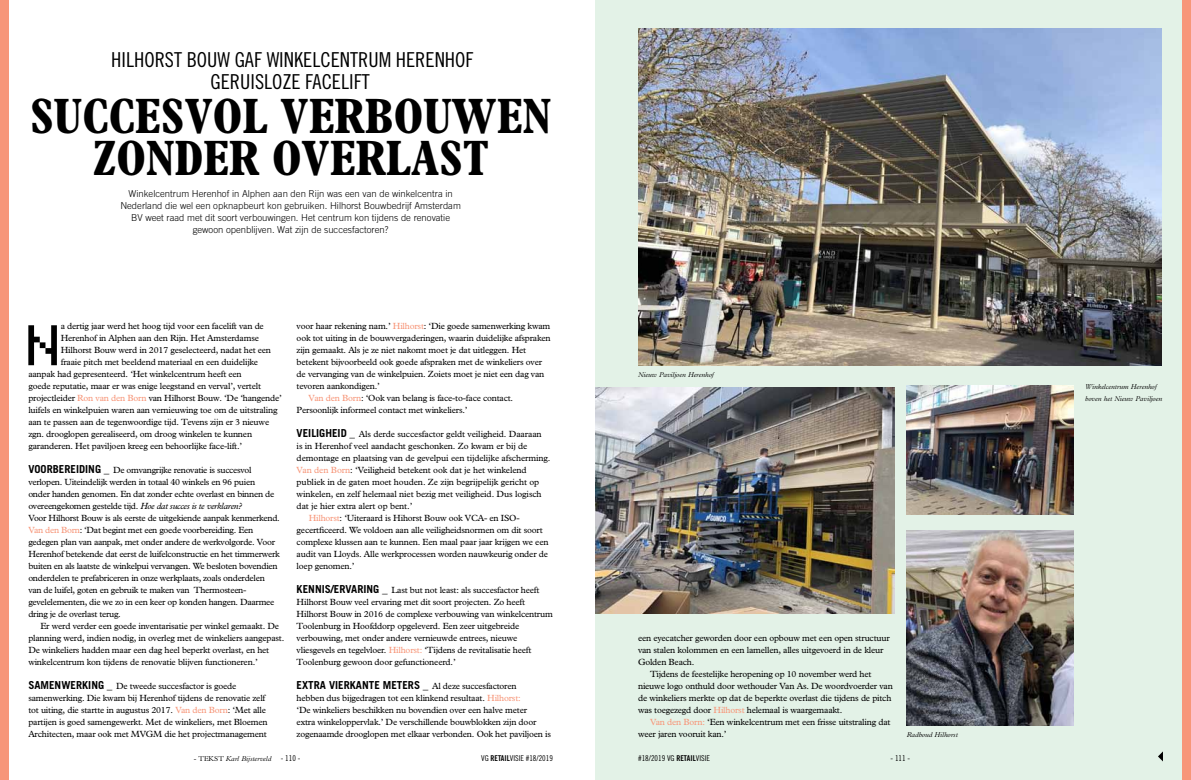
<style>
.page{position:relative;width:1191px;height:780px;background:#fff}
.page>*{position:absolute;margin:0;border:0;box-sizing:border-box;transform-origin:0 0}
.t1{font:91.3px "Pixeltype";color:#000}
.t2{font:700 condensed 49.9px/41.9px "M Plantin";color:#000;text-align:center}
.t3{font:20.6px/22.2px "Trade Gothic Cond Eighteen";color:#000;text-align:center}
.t4{font:700 11px "Trade Gothic";color:#000}
.t5{font:300 9.5px/12px "Trade Gothic";color:#000;text-align:center}
.t6{font:9px/12px "M Plantin";letter-spacing:-.02em;color:#000}
.t7{font:8px "Trade Gothic Cond Eighteen";color:#000}
.t8{font:italic 300 7px/12px "M Plantin";color:#000}
.s1{color:#f79679}
.s2{font-family:"Trade Gothic";font-weight:700;font-size:11px}
.s3{font-family:"Trade Gothic";font-style:italic;font-size:11px}
.s4{font-style:italic}
.s5{font-weight:400;font-style:italic}
.s6{font-family:"M Plantin";font-weight:400;font-size:9px}
.s7{font-style:normal}
.s8{font-family:"Trade Gothic Cond Eighteen";font-weight:400;font-style:normal;font-size:8px}
.s9{font-family:"Trade Gothic Bold Cond Twenty"}
</style>
<div class="page">
<div style="left:0;top:0;width:9px;height:780px;background:#f79679"></div>
<div style="left:595px;top:0;width:590px;height:780px;background:#e3f2e7"></div>
<svg style="left:1158px;top:751px;width:5px;height:10px"></svg>
<img style="left:595px;top:387px;width:299px;height:226px">
<img style="left:638px;top:28px;width:523px;height:337px">
<img style="left:906px;top:385px;width:167px;height:129px">
<div style="left:1182px;top:0;width:9px;height:780px;background:#f79679"></div>
<img style="left:906px;top:530px;width:167px;height:195px">
<h3 class="t3" style="left:111px;top:48px;width:364px">HILHORST BOUW GAF WINKELCENTRUM HERENHOF<br>GERUISLOZE FACELIFT</h3>
<h2 class="t2" style="left:30px;top:95px;width:523px">SUCCESVOL VERBOUWEN<br>ZONDER OVERLAST</h2>
<p class="t5" style="left:120px;top:188px;width:342px">Winkelcentrum Herenhof in Alphen aan den Rijn was een van de winkelcentra in Nederland die wel een opknapbeurt kon gebruiken. Hilhorst Bouwbedrijf Amsterdam BV weet raad met dit soort verbouwingen. Het centrum kon tijdens de renovatie gewoon openblijven. Wat zijn de succesfactoren?</p>
<h1 class="t1" style="left:28px;top:280px;width:36px">N</h1>
<p class="t6" style="left:61px;top:320px;width:205px">a dertig jaar werd het hoog tijd voor een facelift van de</p>
<p class="t6" style="left:61px;top:332px;width:200px">Herenhof in Alphen aan den Rijn. Het Amsterdamse</p>
<p class="t6" style="left:61px;top:344px;width:212px">Hilhorst Bouw werd in 2017 geselecteerd, nadat het een</p>
<p class="t6" style="left:61px;top:356px;width:199px">fraaie pitch met beeldend materiaal en een duidelijke</p>
<p class="t6" style="left:28px;top:368px;width:215px">aanpak had gepresenteerd. ‘Het winkelcentrum heeft een</p>
<p class="t6" style="left:28px;top:380px;width:234px">goede reputatie, maar er was enige leegstand en verval’, vertelt</p>
<p class="t6" style="left:28px;top:392px;width:255px">projectleider <span class="s1">Ron van den Born</span> van Hilhorst Bouw. ‘De ‘hangende’</p>
<p class="t6" style="left:28px;top:404px;width:251px">luifels en winkelpuien waren aan vernieuwing toe om de uitstraling</p>
<p class="t6" style="left:28px;top:416px;width:242px">aan te passen aan de tegenwoordige tijd. Tevens zijn er 3 nieuwe</p>
<p class="t6" style="left:28px;top:428px;width:225px">zgn. drooglopen gerealiseerd, om droog winkelen te kunnen</p>
<p class="t6" style="left:28px;top:440px;width:215px">garanderen. Het paviljoen kreeg een behoorlijke face-lift.’</p>
<p class="t6" style="left:28px;top:464px;width:253px"><span class="s2">VOORBEREIDING</span> <span class="s3">_</span> De omvangrijke renovatie is succesvol verlopen. Uiteindelijk werden in totaal 40 winkels en 96 puien<br>onder handen genomen. En dat zonder echte overlast en binnen de overeengekomen gestelde tijd. <span class="s4">Hoe dat succes is te verklaren?<br></span>Voor Hilhorst Bouw is als eerste de uitgekiende aanpak kenmerkend.<br><span class="s1">Van den Born</span>: ‘Dat begint met een goede voorbereiding. Een gedegen plan van aanpak, met onder andere de werkvolgorde. Voor Herenhof betekende dat eerst de luifelconstructie en het timmerwerk buiten en als laatste de winkelpui vervangen. We besloten bovendien onderdelen te prefabriceren in onze werkplaats, zoals onderdelen van de luifel, goten en gebruik te maken van Thermosteen&shy;gevelelementen, die we zo in een keer op konden hangen. Daarmee dring je de overlast terug.</p>
<p class="t6" style="left:28px;top:620px;width:257px;text-indent:12px">Er werd verder een goede inventarisatie per winkel gemaakt. De planning werd, indien nodig, in overleg met de winkeliers aangepast.<br>De winkeliers hadden maar een dag heel beperkt overlast, en het winkelcentrum kon tijdens de renovatie blijven functioneren.’</p>
<p class="t6" style="left:28px;top:680px;width:241px"><span class="s2">SAMENWERKING</span> <span class="s3">_</span> De tweede succesfactor is goede samenwerking. Die kwam bij Herenhof tijdens de renovatie zelf tot uiting, die startte in augustus 2017. <span class="s1">Van den Born</span>: ‘Met alle partijen is goed samengewerkt. Met de winkeliers, met Bloemen Architecten, maar ook met MVGM die het projectmanagement</p>
<p class="t6" style="left:297px;top:320px;width:255px">voor haar rekening nam.’ <span class="s1">Hilhorst</span>: ‘Die goede samenwerking kwam</p>
<p class="t6" style="left:297px;top:332px;width:255px">ook tot uiting in de bouwvergaderingen, waarin duidelijke afspraken</p>
<p class="t6" style="left:297px;top:344px;width:231px">zijn gemaakt. Als je ze niet nakomt moet je dat uitleggen. Het</p>
<p class="t6" style="left:297px;top:356px;width:247px">betekent bijvoorbeeld ook goede afspraken met de winkeliers over</p>
<p class="t6" style="left:297px;top:368px;width:249px">de vervanging van de winkelpuien. Zoiets moet je niet een dag van</p>
<p class="t6" style="left:297px;top:380px;width:85px">tevoren aankondigen.’</p>
<p class="t6" style="left:309px;top:392px;width:206px"><span class="s1">Van den Born</span>: ‘Ook van belang is face-to-face contact.</p>
<p class="t6" style="left:297px;top:404px;width:172px">Persoonlijk informeel contact met winkeliers.’</p>
<p class="t6" style="left:297px;top:428px;width:246px"><span class="s2">VEILIGHEID</span> <span class="s3">_</span> Als derde succesfactor geldt veiligheid. Daaraan</p>
<p class="t6" style="left:297px;top:440px;width:232px">is in Herenhof veel aandacht geschonken. Zo kwam er bij de</p>
<p class="t6" style="left:297px;top:452px;width:255px">demontage en plaatsing van de gevelpui een tijdelijke afscherming.</p>
<p class="t6" style="left:297px;top:464px;width:232px"><span class="s1">Van den Born</span>: ‘Veiligheid betekent ook dat je het winkelend</p>
<p class="t6" style="left:297px;top:476px;width:244px">publiek in de gaten moet houden. Ze zijn begrijpelijk gericht op</p>
<p class="t6" style="left:297px;top:488px;width:246px">winkelen, en zelf helemaal niet bezig met veiligheid. Dus logisch</p>
<p class="t6" style="left:297px;top:500px;width:117px">dat je hier extra alert op bent.’</p>
<p class="t6" style="left:309px;top:512px;width:213px"><span class="s1">Hilhorst</span>: ‘Uiteraard is Hihorst Bouw ook VCA- en ISO-</p>
<p class="t6" style="left:297px;top:524px;width:247px">gecertficeerd. We voldoen aan alle veiligheidsnormen om dit soort</p>
<p class="t6" style="left:297px;top:536px;width:253px">complexe klussen aan te kunnen. Een maal paar jaar krijgen we een</p>
<p class="t6" style="left:297px;top:548px;width:253px">audit van Lloyds. Alle werkprocessen worden nauwkeurig onder de</p>
<p class="t6" style="left:297px;top:560px;width:59px">loep genomen.’</p>
<p class="t6" style="left:297px;top:584px;width:258px"><span class="s2">KENNIS/ERVARING</span> <span class="s3">_</span> Last but not least: als succesfactor heeft Hilhorst Bouw veel ervaring met dit soort projecten. Zo heeft Hilhorst Bouw in 2016 de complexe verbouwing van winkelcentrum Toolenburg in Hoofddorp opgeleverd. Een zeer uitgebreide verbouwing, met onder andere vernieuwde entrees, nieuwe vliesgevels en tegelvloer. <span class="s1">Hilhorst:</span> ‘Tijdens de revitalisatie heeft Toolenburg gewoon door gefunctioneerd.’</p>
<p class="t4" style="left:297px;top:678px;width:221px">EXTRA VIERKANTE METERS <span class="s5">_</span> <span class="s6">Al deze succesfactoren</span></p>
<p class="t6" style="left:297px;top:692px;width:256px">hebben dus bijgedragen tot een klinkend resultaat. <span class="s1">Hilhorst:<br></span>‘De winkeliers beschikken nu bovendien over een halve meter<br>extra winkeloppervlak.’ De verschillende bouwblokken zijn door zogenaamde drooglopen met elkaar verbonden. Ook het paviljoen is</p>
<p class="t8" style="left:638px;top:369px;width:77px">Nieuw Paviljoen Herenhof</p>
<p class="t6" style="left:638px;top:632px;width:253px">een eyecatcher geworden door een opbouw met een open structuur</p>
<p class="t6" style="left:638px;top:644px;width:247px">van stalen kolommen en een lamellen, alles uitgevoerd in de kleur</p>
<p class="t6" style="left:638px;top:656px;width:58px">Golden Beach.</p>
<p class="t6" style="left:650px;top:668px;width:223px">Tijdens de feestelijke heropening op 10 november werd het</p>
<p class="t6" style="left:638px;top:680px;width:256px">nieuwe logo onthuld door wethouder Van As. De woordvoerder van</p>
<p class="t6" style="left:638px;top:692px;width:255px">de winkeliers merkte op dat de beperkte overlast die tijdens de pitch</p>
<p class="t6" style="left:638px;top:704px;width:206px">was toegezegd door <span class="s1">Hilhorst</span> helemaal is waargemaakt.</p>
<p class="t6" style="left:650px;top:716px;width:242px"><span class="s1">Van den Born:</span> ‘Een winkelcentrum met een frisse uitstraling dat</p>
<p class="t6" style="left:638px;top:728px;width:90px">weer jaren vooruit kan.’</p>
<p class="t8" style="left:906px;top:729px;width:53px">Radboud Hilhorst</p>
<p class="t8" style="left:194px;top:753px;width:108px"><span class="s7">- tekst</span> Karl Bijsterveld <span class="s8">- 110 -</span></p>
<p class="t7" style="left:638px;top:753px;width:73px">#18/2019 VG <span class="s9">RETAIL</span>VISIE</p>
<p class="t7" style="left:890px;top:753px;width:21px">- 111 -</p>
<p class="t7" style="left:481px;top:753px;width:73px">VG <span class="s9">RETAIL</span>VISIE #18/2019</p>
<p class="t8" style="left:1085px;top:381px;width:78px">Winkelcentrum Herenhof boven het Nieuw Paviljoen</p>
</div>
